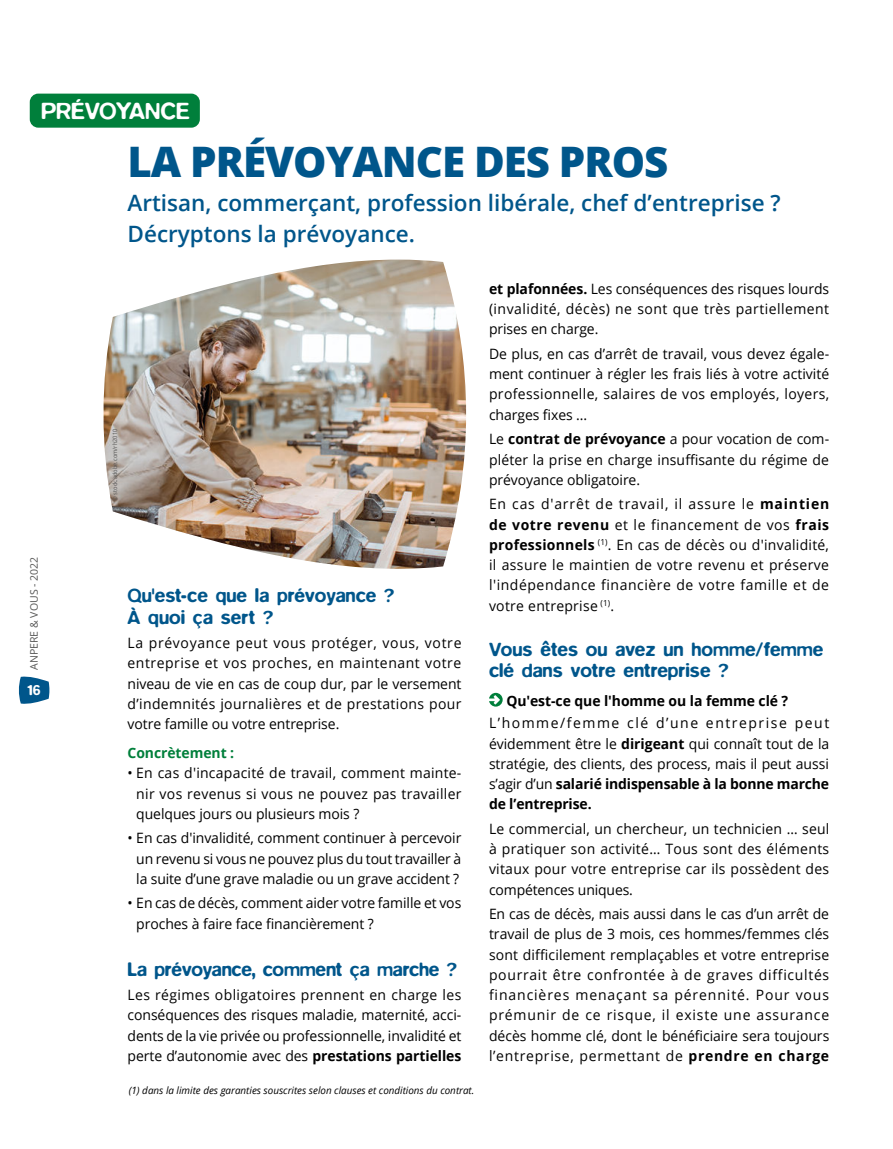
<style>
.page{position:relative;width:893px;height:1149px;background:#fff}
.page>*{position:absolute;margin:0;border:0;box-sizing:border-box;transform-origin:0 0}
.t1{font:800 42px "Open Sans";letter-spacing:-.025em;color:#00568b}
.t2{font:500 24px "Blur";color:#fff}
.t3{font:600 22.5px/30px "Open Sans";color:#00568b}
.t4{font:500 19.5px/21.6px "Blur";color:#00568b}
.t5{font:500 15px "Blur";color:#fff}
.t6{font:14.25px/20.2px "Open Sans";color:#000;text-align:justify}
.t7{font:700 14.25px "Open Sans";letter-spacing:-.005em;color:#000}
.t8{font:700 14.25px "Open Sans";letter-spacing:-.005em;color:#007f3b}
.t9{font:10.5px "Open Sans";color:#575756}
.t10{font:italic 10.05px "Open Sans";color:#000}
.t11{font:6px "Open Sans";letter-spacing:-.005em;color:#575756;scale:.95 1}
.s1{font-weight:700}
</style>
<div class="page">
<svg style="left:18px;top:676px;width:32px;height:28px"></svg>
<div style="left:30px;top:94px;width:170px;height:34px;background:#007f3b;border-radius:9px"></div>
<svg style="left:489px;top:692px;width:14px;height:14px"></svg>
<img style="left:103px;top:259px;width:364px;height:310px">
<h2 class="t2" style="left:41px;top:97px;width:150px">PRÉVOYANCE</h2>
<p class="t9" style="left:28px;top:669px;width:114px;rotate:-90deg">ANPERE &amp; VOUS - 2022</p>
<p class="t5" style="left:28px;top:680px;width:15px">16</p>
<h1 class="t1" style="left:128px;top:145px;width:542px">LA PRÉVOYANCE DES PROS</h1>
<h3 class="t3" style="left:128px;top:188px;width:655px">Artisan, commerçant, profession libérale, chef d’entreprise ?<br>Décryptons la prévoyance.</h3>
<p class="t11" style="left:113px;top:500px;width:77px;rotate:-90deg">© stock.adobe.com/rh2010</p>
<h3 class="t4" style="left:128px;top:584px;width:268px">Qu'est-ce que la prévoyance ?<br>À quoi ça sert ?</h3>
<p class="t6" style="left:128px;top:634px;width:335px">La prévoyance peut vous protéger, vous, votre entreprise et vos proches, en maintenant votre niveau de vie en cas de coup dur, par le versement d’indemnités journalières et de prestations pour votre famille ou votre entreprise.</p>
<p class="t8" style="left:128px;top:746px;width:108px">Concrètement :</p>
<p class="t6" style="left:136px;top:764px;width:327px;text-indent:-9px">• En cas d'incapacité de travail, comment mainte&shy;nir vos revenus si vous ne pouvez pas travailler quelques jours ou plusieurs mois ?</p>
<p class="t6" style="left:136px;top:829px;width:327px;text-indent:-9px">• En cas d'invalidité, comment continuer à percevoir un revenu si vous ne pouvez plus du tout travailler à la suite d’une grave maladie ou un grave accident ?</p>
<p class="t6" style="left:136px;top:894px;width:326px;text-indent:-9px">• En cas de décès, comment aider votre famille et vos proches à faire face financièrement ?</p>
<h3 class="t4" style="left:128px;top:957px;width:331px">La prévoyance, comment ça marche ?</h3>
<p class="t6" style="left:128px;top:985px;width:335px">Les régimes obligatoires prennent en charge les conséquences des risques maladie, maternité, acci&shy;dents de la vie privée ou professionnelle, invalidité et perte d’autonomie avec des <span class="s1">prestations partielles</span></p>
<p class="t10" style="left:129px;top:1085px;width:347px">(1) dans la limite des garanties souscrites selon clauses et conditions du contrat.</p>
<p class="t6" style="left:489px;top:280px;width:342px"><span class="s1">et plafonnées.</span> Les conséquences des risques lourds (invalidité, décès) ne sont que très partiellement prises en charge.</p>
<p class="t6" style="left:489px;top:345px;width:342px">De plus, en cas d’arrêt de travail, vous devez égale&shy;ment continuer à régler les frais liés à votre activité professionnelle, salaires de vos employés, loyers, charges fixes ...</p>
<p class="t6" style="left:489px;top:430px;width:342px">Le <span class="s1">contrat de prévoyance</span> a pour vocation de com&shy;pléter la prise en charge insuffisante du régime de prévoyance obligatoire.</p>
<p class="t6" style="left:489px;top:495px;width:342px">En cas d'arrêt de travail, il assure le <span class="s1">maintien de votre revenu</span> et le financement de vos <span class="s1">frais professionnels</span> <sup>(1)</sup>. En cas de décès ou d'invalidité, il assure le maintien de votre revenu et préserve l'indépendance financière de votre famille et de votre entreprise <sup>(1)</sup>.</p>
<h3 class="t4" style="left:489px;top:638px;width:336px;line-height:21px">Vous êtes ou avez un homme/femme clé dans votre entreprise ?</h3>
<p class="t7" style="left:506px;top:694px;width:283px">Qu'est-ce que l'homme ou la femme clé ?</p>
<p class="t6" style="left:489px;top:714px;width:342px">L’homme/femme clé d’une entreprise peut évidemment être le <span class="s1">dirigeant</span> qui connaît tout de la stratégie, des clients, des process, mais il peut aussi s’agir d’un <span class="s1">salarié indispensable à la bonne marche de l’entreprise.</span></p>
<p class="t6" style="left:489px;top:819px;width:342px">Le commercial, un chercheur, un technicien … seul à pratiquer son activité… Tous sont des éléments vitaux pour votre entreprise car ils possèdent des compétences uniques.</p>
<p class="t6" style="left:489px;top:904px;width:342px">En cas de décès, mais aussi dans le cas d’un arrêt de travail de plus de 3 mois, ces hommes/femmes clés sont difficilement remplaçables et votre entreprise pourrait être confrontée à de graves difficultés financières menaçant sa pérennité. Pour vous prémunir de ce risque, il existe une assurance décès homme clé, dont le bénéficiaire sera toujours l’entreprise, permettant de <span class="s1">prendre en charge</span></p>
</div>
